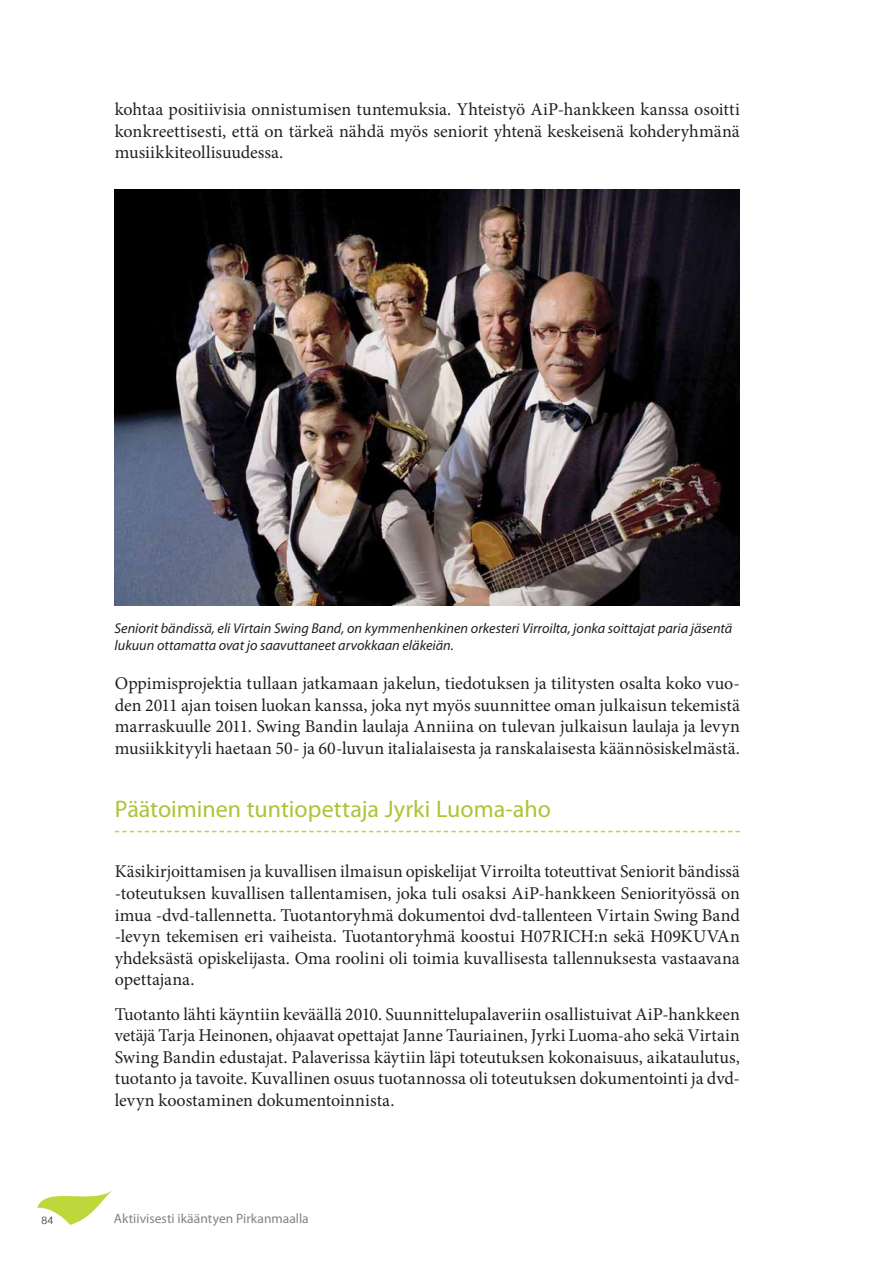
<style>
.page{position:relative;width:893px;height:1263px;background:#fff}
.page>*{position:absolute;margin:0;border:0;box-sizing:border-box;transform-origin:0 0}
.t1{font:24px "Myriad Pro";color:#acc435}
.t2{font:18px/21.6px "Minion Pro";color:#231f20;text-align:justify}
.t3{font:italic 14.25px/16.5px "Myriad Pro";color:#231f20}
.t4{font:13.5px "Myriad Pro";color:#808285}
.t5{font:300 10.5px "Helvetica";color:#231f20}
</style>
<div class="page">
<svg style="left:37px;top:1190px;width:76px;height:35px"></svg>
<svg style="left:115px;top:831px;width:625px;height:1px"></svg>
<img style="left:115px;top:189px;width:625px;height:417px">
<p class="t2" style="left:115px;top:99px;width:627px">kohtaa positiivisia onnistumisen tuntemuksia. Yhteistyö AiP-hankkeen kanssa osoitti konkreettisesti, että on tärkeä nähdä myös seniorit yhtenä keskeisenä kohderyhmänä musiikkiteollisuudessa.</p>
<p class="t3" style="left:115px;top:620px;width:619px">Seniorit bändissä, eli Virtain Swing Band, on kymmenhenkinen orkesteri Virroilta, jonka soittajat paria jäsentä lukuun ottamatta ovat jo saavuttaneet arvokkaan eläkeiän.</p>
<p class="t2" style="left:115px;top:673px;width:627px">Oppimisprojektia tullaan jatkamaan jakelun, tiedotuksen ja tilitysten osalta koko vuo&shy;den 2011 ajan toisen luokan kanssa, joka nyt myös suunnittee oman julkaisun tekemistä marraskuulle 2011. Swing Bandin laulaja Anniina on tulevan julkaisun laulaja ja levyn musiikkityyli haetaan 50- ja 60-luvun italialaisesta ja ranskalaisesta käännösiskelmästä.</p>
<h1 class="t1" style="left:115px;top:794px;width:438px">Päätoiminen tuntiopettaja Jyrki Luoma-aho</h1>
<p class="t2" style="left:115px;top:861px;width:627px">Käsikirjoittamisen ja kuvallisen ilmaisun opiskelijat Virroilta toteuttivat Seniorit bändissä -toteutuksen kuvallisen tallentamisen, joka tuli osaksi AiP-hankkeen Seniorityössä on imua -dvd-tallennetta. Tuotantoryhmä dokumentoi dvd-tallenteen Virtain Swing Band -levyn tekemisen eri vaiheista. Tuotantoryhmä koostui H07RICH:n sekä H09KUVAn yhdeksästä opiskelijasta. Oma roolini oli toimia kuvallisesta tallennuksesta vastaavana opettajana.</p>
<p class="t2" style="left:115px;top:1003px;width:627px">Tuotanto lähti käyntiin keväällä 2010. Suunnittelupalaveriin osallistuivat AiP-hankkeen vetäjä Tarja Heinonen, ohjaavat opettajat Janne Tauriainen, Jyrki Luoma-aho sekä Virtain Swing Bandin edustajat. Palaverissa käytiin läpi toteutuksen kokonaisuus, aikataulutus, tuotanto ja tavoite. Kuvallinen osuus tuotannossa oli toteutuksen dokumentointi ja dvd&shy;levyn koostaminen dokumentoinnista.</p>
<p class="t5" style="left:42px;top:1213px;width:13px">84</p>
<p class="t4" style="left:114px;top:1210px;width:197px">Aktiivisesti ikääntyen Pirkanmaalla</p>
</div>
